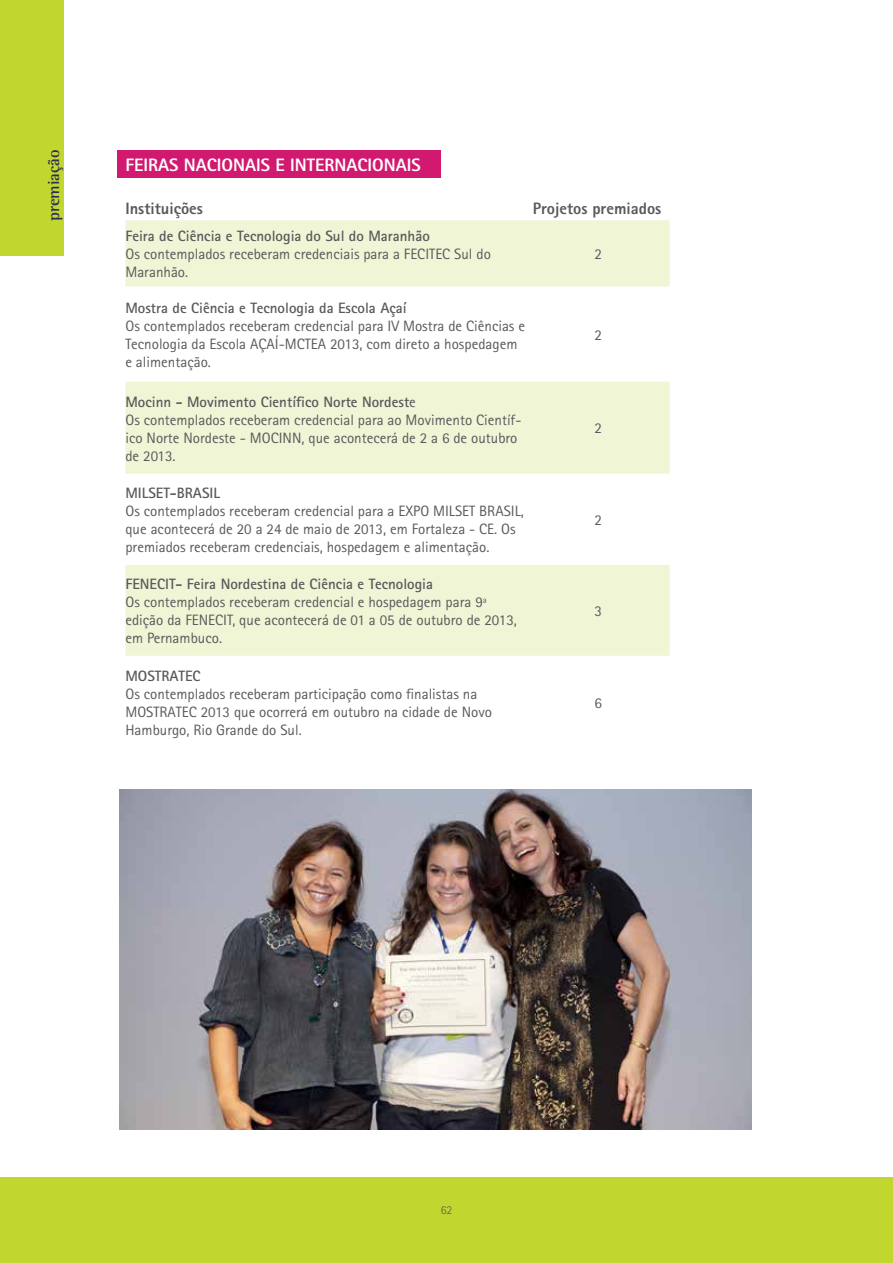
<style>
.page{position:relative;width:893px;height:1263px;background:#fff}
.page>*{position:absolute;margin:0;border:0;box-sizing:border-box;transform-origin:0 0}
.t1{font:800 18px "Rotis Sans Serif";color:#fff}
.t2{font:800 16.5px "Rotis Sans Serif";color:#58595b}
.t3{font:700 16.5px "Rotis Semi Serif";color:#2b2e52}
.t4{font:15px/18px "Rotis Sans Serif";color:#58595b}
.t5{font:700 15px "Rotis Sans Serif";color:#58595b}
.t6{font:300 12px "Rotis Sans Serif";color:#58595b}
.s1{font-weight:700}
</style>
<div class="page">
<div style="left:117px;top:150px;width:323px;height:28px;background:#d11a6f"></div>
<div style="left:0;top:1178px;width:893px;height:85px;background:#c1d72f"></div>
<svg style="left:125px;top:220px;width:545px;height:436px;fill:#eff5d5"></svg>
<div style="left:0;top:0;width:64px;height:256px;background:#c1d72f"></div>
<img style="left:120px;top:789px;width:632px;height:340px">
<p class="t3" style="left:44px;top:221px;width:73px;rotate:-90deg">premiação</p>
<p class="t1" style="left:125px;top:154px;width:297px">FEIRAS NACIONAIS E INTERNACIONAIS</p>
<p class="t2" style="left:125px;top:198px;width:79px">Instituições</p>
<p class="t2" style="left:533px;top:198px;width:130px">Projetos premiados</p>
<p class="t5" style="left:125px;top:227px;width:306px">Feira de Ciência e Tecnologia do Sul do Maranhão</p>
<p class="t4" style="left:125px;top:245px;width:367px">Os contemplados receberam credenciais para a FECITEC Sul do<br>Maranhão.</p>
<p class="t4" style="left:594px;top:245px;width:9px">2</p>
<p class="t5" style="left:125px;top:298px;width:283px">Mostra de Ciência e Tecnologia da Escola Açaí</p>
<p class="t4" style="left:125px;top:317px;width:401px">Os contemplados receberam credencial para IV Mostra de Ciências e<br>Tecnologia da Escola AÇAÍ-MCTEA 2013, com direto a hospedagem e alimentação.</p>
<p class="t4" style="left:594px;top:326px;width:9px">2</p>
<p class="t4" style="left:125px;top:392px;width:397px"><span class="s1">Mocinn - Movimento Científico Norte Nordest</span>e<br>Os contemplados receberam credencial para ao Movimento Científ&shy;ico Norte Nordeste - MOCINN, que acontecerá de 2 a 6 de outubro de 2013.</p>
<p class="t4" style="left:594px;top:419px;width:9px">2</p>
<p class="t5" style="left:125px;top:484px;width:96px">MILSET-BRASIL</p>
<p class="t4" style="left:125px;top:502px;width:400px">Os contemplados receberam credencial para a EXPO MILSET BRASIL, que acontecerá de 20 a 24 de maio de 2013, em Fortaleza - CE. Os premiados receberam credenciais, hospedagem e alimentação.</p>
<p class="t4" style="left:594px;top:511px;width:9px">2</p>
<p class="t5" style="left:125px;top:575px;width:309px">FENECIT- Feira Nordestina de Ciência e Tecnologia</p>
<p class="t4" style="left:125px;top:593px;width:393px">Os contemplados receberam credencial e hospedagem para 9ª edição da FENECIT, que acontecerá de 01 a 05 de outubro de 2013, em Pernambuco.</p>
<p class="t4" style="left:594px;top:602px;width:9px">3</p>
<p class="t5" style="left:125px;top:666px;width:77px">MOSTRATEC</p>
<p class="t4" style="left:125px;top:685px;width:368px">Os contemplados receberam participação como finalistas na<br>MOSTRATEC 2013 que ocorrerá em outubro na cidade de Novo<br>Hamburgo, Rio Grande do Sul.</p>
<p class="t4" style="left:594px;top:693px;width:9px">6</p>
<p class="t6" style="left:441px;top:1203px;width:13px">62</p>
</div>
